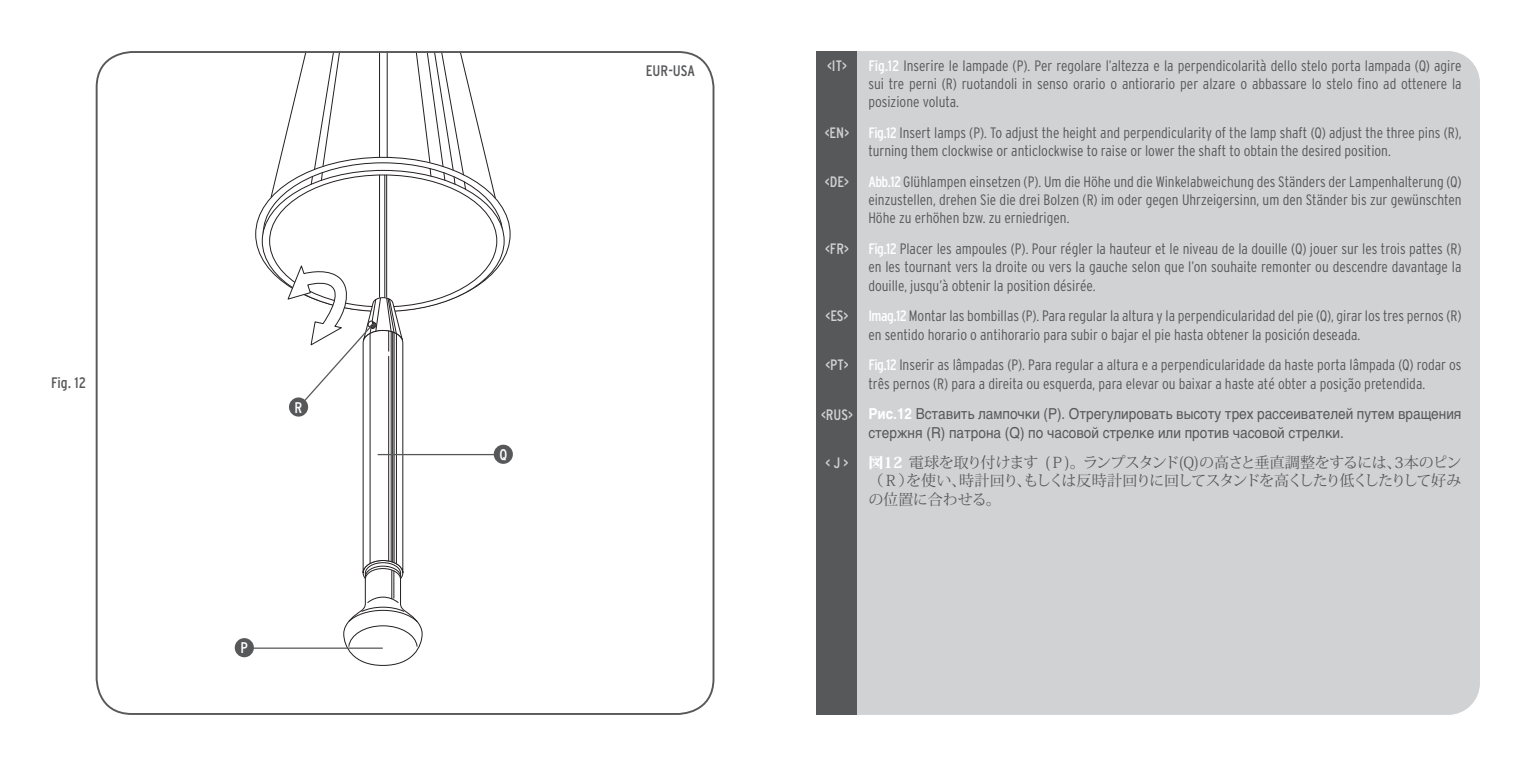
<style>
.page{position:relative;width:1531px;height:766px;background:#fff}
.page>*{position:absolute;margin:0;border:0;box-sizing:border-box;transform-origin:0 0}
.t1{font:condensed 15.53px "Interstate";color:#fff}
.t2{font:condensed 15.3px "Interstate";color:#57585a}
.t3{font:300 condensed 15.08px/18px "Interstate";color:#57585a;text-align:justify}
.t4{font:15.08px/18px "Helvetica";color:#57585a;scale:.9 1}
.t5{font:15.08px/18px "Koz Min Pro";letter-spacing:-.08em;color:#57585a;text-align:justify}
.t6{font:condensed 15.08px "Interstate";color:#d1d2d4}
.s1{font-weight:400;color:#fff}
.s2{font-family:"Helvetica Cyr";font-weight:700;color:#fff}
.s3{font-weight:700;color:#fff}
.s4{font-weight:800;color:#fff}
</style>
<div class="page">
<svg style="left:269px;top:54px;width:229px;height:254px"></svg>
<hr style="left:379px;top:175px;width:1px;height:122px;background:#231f20">
<hr style="left:384px;top:175px;width:1px;height:122px;background:#231f20">
<hr style="left:386px;top:175px;width:1px;height:122px;background:#231f20">
<div style="left:857px;top:51px;width:623px;height:663px;background:#d1d2d4"></div>
<div style="left:816px;top:51px;width:41px;height:663px;background:#57585a"></div>
<hr style="left:378px;top:454px;width:125px;height:1px;background:#57585a">
<div style="left:494px;top:444px;width:19px;height:19px;background:#57585a;border-radius:50%"></div>
<hr style="left:244px;top:647px;width:139px;height:1px;background:#57585a">
<div style="left:235px;top:638px;width:19px;height:19px;background:#57585a;border-radius:50%"></div>
<svg style="left:286px;top:263px;width:137px;height:403px"></svg>
<div style="left:289px;top:397px;width:19px;height:19px;background:#57585a;border-radius:50%"></div>
<p class="t2" style="left:51px;top:374px;width:36px">Fig. 12</p>
<p class="t1" style="left:295px;top:398px;width:9px">R</p>
<p class="t1" style="left:241px;top:639px;width:9px">P</p>
<p class="t1" style="left:499px;top:445px;width:9px">Q</p>
<p class="t2" style="left:646px;top:62px;width:51px">EUR-USA</p>
<p class="t6" style="left:827px;top:57px;width:21px">&lt;IT&gt;</p>
<p class="t6" style="left:825px;top:125px;width:26px">&lt;EN&gt;</p>
<p class="t6" style="left:825px;top:173px;width:26px">&lt;DE&gt;</p>
<p class="t6" style="left:825px;top:241px;width:25px">&lt;FR&gt;</p>
<p class="t6" style="left:825px;top:307px;width:25px">&lt;ES&gt;</p>
<p class="t6" style="left:825px;top:356px;width:25px">&lt;PT&gt;</p>
<p class="t6" style="left:821px;top:405px;width:33px">&lt;RUS&gt;</p>
<p class="t6" style="left:825px;top:454px;width:25px">&lt; J &gt;</p>
<p class="t3" style="left:868px;top:57px;width:595px"><span class="s1">Fig.12</span> Inserire le lampade (P). Per regolare l’altezza e la perpendicolarità dello stelo porta lampada (Q) agire sui tre perni (R) ruotandoli in senso orario o antiorario per alzare o abbassare lo stelo fino ad ottenere la posizione voluta.</p>
<p class="t3" style="left:868px;top:124px;width:595px"><span class="s1">Fig.12</span> Insert lamps (P). To adjust the height and perpendicularity of the lamp shaft (Q) adjust the three pins (R), turning them clockwise or anticlockwise to raise or lower the shaft to obtain the desired position.</p>
<p class="t3" style="left:868px;top:173px;width:595px"><span class="s1">Abb.12</span> Glühlampen einsetzen (P). Um die Höhe und die Winkelabweichung des Ständers der Lampenhalterung (Q) einzustellen, drehen Sie die drei Bolzen (R) im oder gegen Uhrzeigersinn, um den Ständer bis zur gewünschten Höhe zu erhöhen bzw. zu erniedrigen.</p>
<p class="t3" style="left:868px;top:240px;width:595px"><span class="s1">Fig.12</span> Placer les ampoules (P). Pour régler la hauteur et le niveau de la douille (Q) jouer sur les trois pattes (R) en les tournant vers la droite ou vers la gauche selon que l’on souhaite remonter ou descendre davantage la douille, jusqu’à obtenir la position désirée.</p>
<p class="t3" style="left:868px;top:307px;width:595px"><span class="s1">Imag.12</span> Montar las bombillas (P). Para regular la altura y la perpendicularidad del pie (Q), girar los tres pernos (R) en sentido horario o antihorario para subir o bajar el pie hasta obtener la posición deseada.</p>
<p class="t3" style="left:868px;top:356px;width:595px"><span class="s1">Fig.12</span> Inserir as lâmpadas (P). Para regular a altura e a perpendicularidade da haste porta lâmpada (Q) rodar os três pernos (R) para a direita ou esquerda, para elevar ou baixar a haste até obter a posição pretendida.</p>
<p class="t4" style="left:868px;top:405px;width:660px"><span class="s2">Рис</span><span class="s3">.12</span> Вставить лампочки (P). Oтрегулировать высоту трех рассеивателей путем вращения стержня (R) патрона (Q) по часовой стрелке или против часовой стрелки.</p>
<p class="t5" style="left:868px;top:453px;width:595px"><span class="s4">図12</span> 電球を取り付けます (Ｐ)。ランプスタンド(Q)の高さと垂直調整をするには、3本のピン（Ｒ）を使い、時計回り、もしくは反時計回りに回してスタンドを高くしたり低くしたりして好みの位置に合わせる。</p>
</div>
